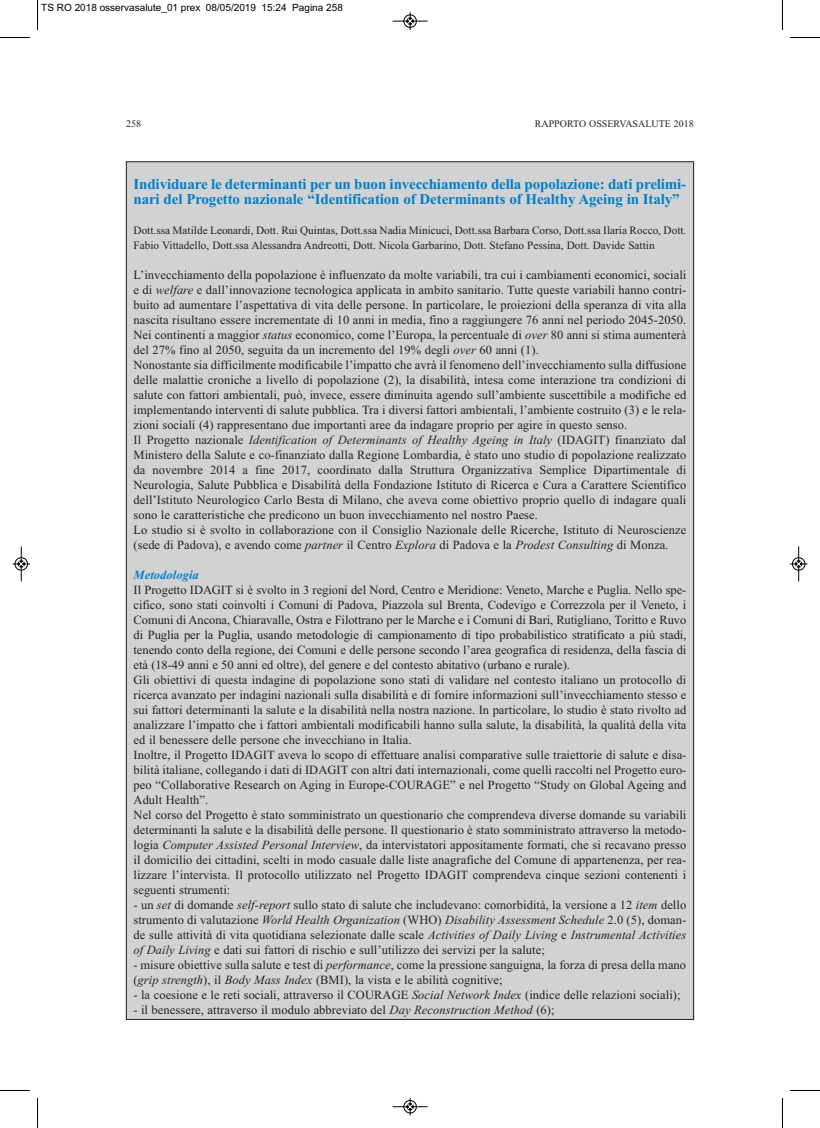
<style>
.page{position:relative;width:820px;height:1128px;background:#fff}
.page>*{position:absolute;margin:0;border:0;box-sizing:border-box;transform-origin:0 0}
.t1{font:700 15px/15px "Times New Roman";letter-spacing:-.01em;color:#007ec5}
.t2{font:12.5px/15px "Times New Roman";letter-spacing:.005em;color:#231f20}
.t3{font:italic 700 12.5px "Times New Roman";letter-spacing:.005em;color:#007ec5}
.t4{font:11.25px/15px "Times New Roman";color:#231f20}
.t5{font:10px "Arial";color:#000}
.t6{font:10px "Times New Roman";color:#231f20}
.s1{font-style:italic}
</style>
<div class="page">
<div style="left:126px;top:162px;width:567px;height:857px;background:#d1d2d4"></div>
<hr style="left:37px;top:0;width:1px;height:30px;background:#000">
<hr style="left:0;top:37px;width:30px;height:1px;background:#000">
<hr style="left:781px;top:0;width:1px;height:30px;background:#000">
<hr style="left:789px;top:37px;width:30px;height:1px;background:#000">
<hr style="left:37px;top:1097px;width:1px;height:30px;background:#000">
<hr style="left:0;top:1090px;width:30px;height:1px;background:#000">
<hr style="left:781px;top:1097px;width:1px;height:30px;background:#000">
<hr style="left:789px;top:1090px;width:30px;height:1px;background:#000">
<div style="left:403px;top:14px;width:13px;height:14px;border:1px solid #fff;border-radius:50%"></div>
<hr style="left:392px;top:21px;width:35px;height:1px;background:#000">
<div style="left:403px;top:15px;width:13px;height:13px;border:1px solid #000;border-radius:50%"></div>
<svg style="left:407px;top:12px;width:6px;height:18px"></svg>
<div style="left:403px;top:1099px;width:13px;height:14px;border:1px solid #fff;border-radius:50%"></div>
<hr style="left:392px;top:1106px;width:35px;height:1px;background:#000">
<div style="left:403px;top:1100px;width:13px;height:13px;border:1px solid #000;border-radius:50%"></div>
<svg style="left:407px;top:1098px;width:6px;height:17px"></svg>
<hr style="left:21px;top:546px;width:1px;height:35px;background:#000">
<div style="left:15px;top:557px;width:13px;height:13px;border:1px solid #000;border-radius:50%"></div>
<svg style="left:12px;top:560px;width:18px;height:7px"></svg>
<hr style="left:798px;top:546px;width:1px;height:35px;background:#000">
<div style="left:791px;top:557px;width:13px;height:13px;border:1px solid #000;border-radius:50%"></div>
<svg style="left:790px;top:560px;width:17px;height:7px"></svg>
<p class="t5" style="left:41px;top:2px;width:303px">TS RO 2018 osservasalute_01 prex 08/05/2019 15:24 Pagina 258</p>
<p class="t6" style="left:126px;top:118px;width:16px">258</p>
<p class="t6" style="left:534px;top:118px;width:160px">RAPPORTO OSSERVASALUTE 2018</p>
<p class="t1" style="left:133px;top:176px;width:554px">Individuare le determinanti per un buon invecchiamento della popolazione: dati prelimi&shy;nari del Progetto nazionale “Identification of determinants of Healthy ageing in Italy”</p>
<p class="t4" style="left:133px;top:223px;width:554px">Dott.ssa Matilde Leonardi, Dott. Rui Quintas, Dott.ssa Nadia Minicuci, Dott.ssa Barbara Corso, Dott.ssa Ilaria Rocco, Dott.<br>Fabio Vittadello, Dott.ssa Alessandra Andreotti, Dott. Nicola Garbarino, Dott. Stefano Pessina, Dott. Davide Sattin</p>
<p class="t2" style="left:133px;top:267px;width:554px">L’invecchiamento della popolazione è influenzato da molte variabili, tra cui i cambiamenti economici, sociali e di <span class="s1">welfare</span> e dall’innovazione tecnologica applicata in ambito sanitario. Tutte queste variabili hanno contri&shy;buito ad aumentare l’aspettativa di vita delle persone. In particolare, le proiezioni della speranza di vita alla nascita risultano essere incrementate di 10 anni in media, fino a raggiungere 76 anni nel periodo 2045-2050.<br>Nei continenti a maggior <span class="s1">status</span> economico, come l’Europa, la percentuale di <span class="s1">over</span> 80 anni si stima aumenterà del 27% fino al 2050, seguita da un incremento del 19% degli <span class="s1">over</span> 60 anni (1).<br>Nonostante sia difficilmente modificabile l’impatto che avrà il fenomeno dell’invecchiamento sulla diffusione delle malattie croniche a livello di popolazione (2), la disabilità, intesa come interazione tra condizioni di salute con fattori ambientali, può, invece, essere diminuita agendo sull’ambiente suscettibile a modifiche ed implementando interventi di salute pubblica. Tra i diversi fattori ambientali, l’ambiente costruito (3) e le rela&shy;zioni sociali (4) rappresentano due importanti aree da indagare proprio per agire in questo senso.<br>Il Progetto nazionale <span class="s1">Identification of Determinants of Healthy Ageing in Italy</span> (IDAGIT) finanziato dal Ministero della Salute e co-finanziato dalla Regione Lombardia, è stato uno studio di popolazione realizzato da novembre 2014 a fine 2017, coordinato dalla Struttura Organizzativa Semplice Dipartimentale di Neurologia, Salute Pubblica e Disabilità della Fondazione Istituto di Ricerca e Cura a Carattere Scientifico dell’Istituto Neurologico Carlo Besta di Milano, che aveva come obiettivo proprio quello di indagare quali sono le caratteristiche che predicono un buon invecchiamento nel nostro Paese.<br>Lo studio si è svolto in collaborazione con il Consiglio Nazionale delle Ricerche, Istituto di Neuroscienze (sede di Padova), e avendo come <span class="s1">partner</span> il Centro <span class="s1">Explora</span> di Padova e la <span class="s1">Prodest Consulting</span> di Monza.</p>
<p class="t3" style="left:133px;top:567px;width:67px">Metodologia</p>
<p class="t2" style="left:133px;top:582px;width:554px">Il Progetto IDAGIT si è svolto in 3 regioni del Nord, Centro e Meridione: Veneto, Marche e Puglia. Nello spe&shy;cifico, sono stati coinvolti i Comuni di Padova, Piazzola sul Brenta, Codevigo e Correzzola per il Veneto, i Comuni di Ancona, Chiaravalle, Ostra e Filottrano per le Marche e i Comuni di Bari, Rutigliano, Toritto e Ruvo di Puglia per la Puglia, usando metodologie di campionamento di tipo probabilistico stratificato a più stadi, tenendo conto della regione, dei Comuni e delle persone secondo l’area geografica di residenza, della fascia di età (18-49 anni e 50 anni ed oltre), del genere e del contesto abitativo (urbano e rurale).<br>Gli obiettivi di questa indagine di popolazione sono stati di validare nel contesto italiano un protocollo di ricerca avanzato per indagini nazionali sulla disabilità e di fornire informazioni sull’invecchiamento stesso e sui fattori determinanti la salute e la disabilità nella nostra nazione. In particolare, lo studio è stato rivolto ad analizzare l’impatto che i fattori ambientali modificabili hanno sulla salute, la disabilità, la qualità della vita ed il benessere delle persone che invecchiano in Italia.<br>Inoltre, il Progetto IDAGIT aveva lo scopo di effettuare analisi comparative sulle traiettorie di salute e disa&shy;bilità italiane, collegando i dati di IDAGIT con altri dati internazionali, come quelli raccolti nel Progetto euro&shy;peo “Collaborative Research on Aging in Europe-COURAGE” e nel Progetto “Study on Global Ageing and Adult Health”.<br>Nel corso del Progetto è stato somministrato un questionario che comprendeva diverse domande su variabili determinanti la salute e la disabilità delle persone. Il questionario è stato somministrato attraverso la metodo&shy;logia <span class="s1">Computer Assisted Personal Interview</span>, da intervistatori appositamente formati, che si recavano presso il domicilio dei cittadini, scelti in modo casuale dalle liste anagrafiche del Comune di appartenenza, per rea&shy;lizzare l’intervista. Il protocollo utilizzato nel Progetto IDAGIT comprendeva cinque sezioni contenenti i seguenti strumenti:</p>
<p class="t2" style="left:133px;top:897px;width:554px;text-align:justify">- un <span class="s1">set</span> di domande <span class="s1">self-report</span> sullo stato di salute che includevano: comorbidità, la versione a 12 <span class="s1">item</span> dello strumento di valutazione <span class="s1">World Health Organization</span> (WHO) <span class="s1">Disability Assessment Schedule</span> 2.0 (5), doman&shy;de sulle attività di vita quotidiana selezionate dalle scale <span class="s1">Activities of Daily Living</span> e <span class="s1">Instrumental Activities of Daily Living</span> e dati sui fattori di rischio e sull’utilizzo dei servizi per la salute;</p>
<p class="t2" style="left:133px;top:957px;width:554px">- misure obiettive sulla salute e test di <span class="s1">performance</span>, come la pressione sanguigna, la forza di presa della mano (<span class="s1">grip strength</span>), il <span class="s1">Body Mass Index</span> (BMI), la vista e le abilità cognitive;</p>
<p class="t2" style="left:133px;top:987px;width:548px">- la coesione e le reti sociali, attraverso il COURAGE <span class="s1">Social Network Index</span> (indice delle relazioni sociali);</p>
<p class="t2" style="left:133px;top:1002px;width:422px">- il benessere, attraverso il modulo abbreviato del <span class="s1">Day Reconstruction Method</span> (6);</p>
</div>
